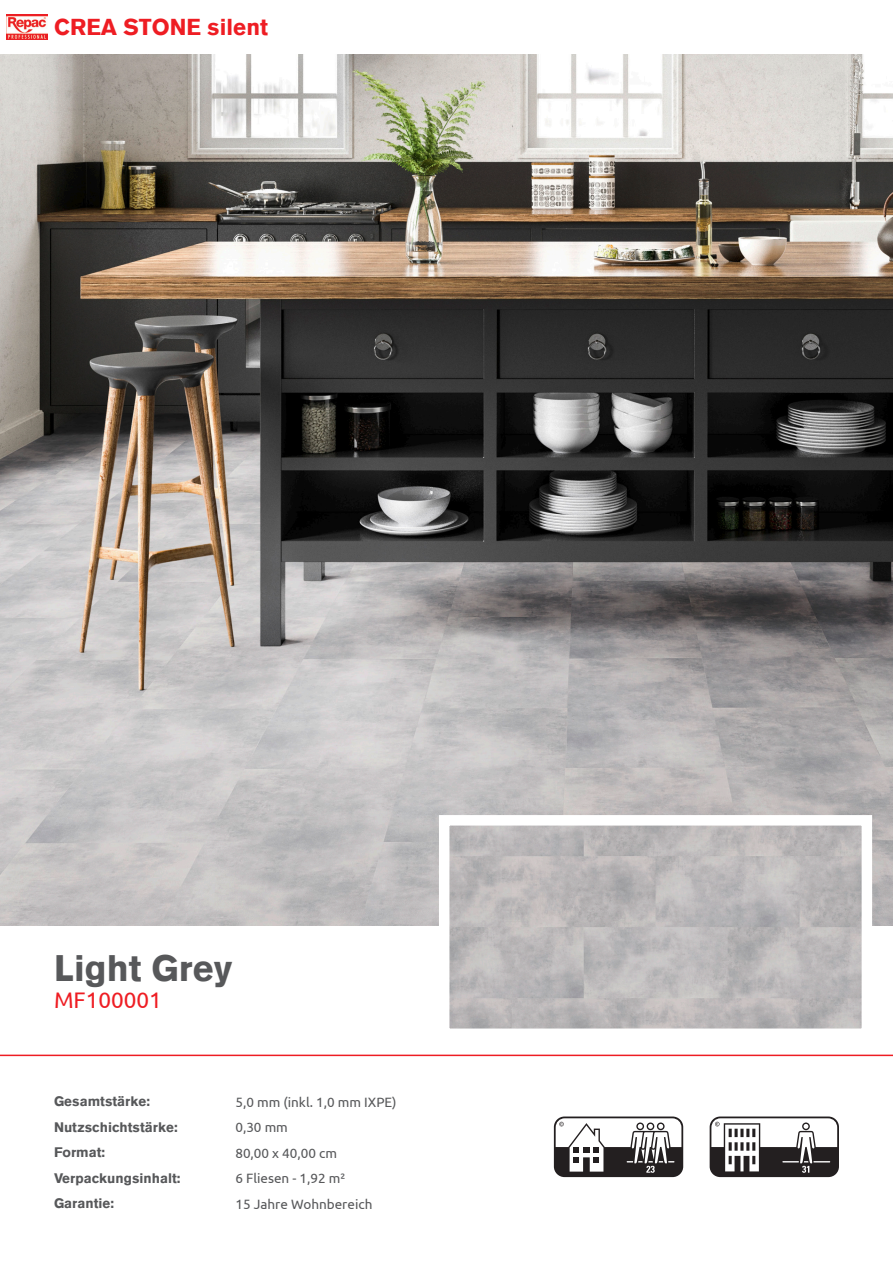
<style>
.page{position:relative;width:893px;height:1263px;background:#fff}
.page>*{position:absolute;margin:0;border:0;box-sizing:border-box;transform-origin:0 0}
.t1{font:900 36px "Akzidenz Grotesk";color:#57585a}
.t2{font:900 22.5px "Akzidenz Grotesk";color:#ee1d23}
.t3{font:22.5px "Ubuntu";color:#ee1d23}
.t4{font:13.5px "Ubuntu";color:#57585a}
.t5{font:900 13.5px "Akzidenz Grotesk";color:#57585a}
</style>
<div class="page">
<img style="left:7px;top:15px;width:40px;height:25px">
<img style="left:0;top:54px;width:893px;height:872px">
<img style="left:450px;top:826px;width:411px;height:202px">
<hr style="left:0;top:1054px;width:893px;height:2px;background:#ee1d23">
<svg style="left:710px;top:1116px;width:129px;height:61px"></svg>
<svg style="left:554px;top:1116px;width:129px;height:61px"></svg>
<p class="t2" style="left:54px;top:14px;width:215px">CREA STONE silent</p>
<p class="t1" style="left:54px;top:946px;width:180px">Light Grey</p>
<p class="t3" style="left:54px;top:986px;width:109px">MF100001</p>
<p class="t5" style="left:54px;top:1093px;width:98px">Gesamtstärke:</p>
<p class="t4" style="left:235px;top:1094px;width:163px">5,0 mm (inkl. 1,0 mm IXPE)</p>
<p class="t5" style="left:54px;top:1119px;width:125px">Nutzschichtstärke:</p>
<p class="t4" style="left:235px;top:1119px;width:54px">0,30 mm</p>
<p class="t5" style="left:54px;top:1144px;width:53px">Format:</p>
<p class="t4" style="left:235px;top:1145px;width:103px">80,00 x 40,00 cm</p>
<p class="t5" style="left:54px;top:1170px;width:128px">Verpackungsinhalt:</p>
<p class="t4" style="left:235px;top:1170px;width:111px">6 Fliesen - 1,92 m²</p>
<p class="t5" style="left:54px;top:1195px;width:62px">Garantie:</p>
<p class="t4" style="left:235px;top:1196px;width:139px">15 Jahre Wohnbereich</p>
</div>
